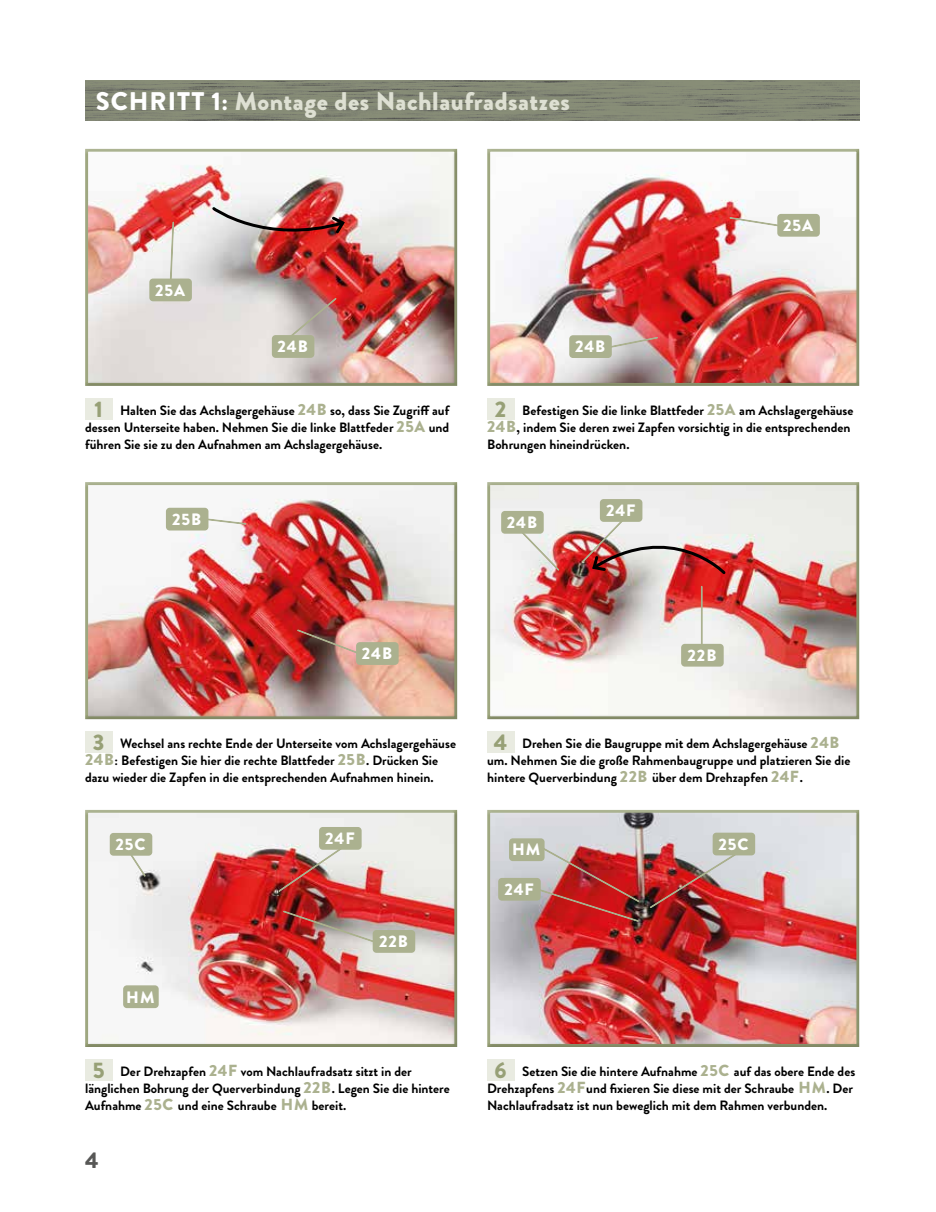
<style>
.page{position:relative;width:936px;height:1212px;background:#fff}
.page>*{position:absolute;margin:0;border:0;box-sizing:border-box;transform-origin:0 0}
.t1{font:900 25.5px "Brandon Grotesque";letter-spacing:.02em;color:#dee0d3}
.t2{font:900 22.5px "Brandon Grotesque";color:#575756}
.t3{font:900 16.5px "Brandon Grotesque";letter-spacing:.055em;color:#fff}
.t4{font:700 13.5px/17px "Brandon Grotesque";color:#000}
.s1{color:#fff}
.s2{font-weight:900;font-size:22.5px;color:#97a076}
.s3{font-weight:900;font-size:16.05px;color:#abb18f}
</style>
<div class="page">
<img style="left:85px;top:81px;width:774px;height:39px">
<div style="left:84px;top:148px;width:375px;height:239px;background:#000;opacity:.15"></div>
<div style="left:485px;top:148px;width:377px;height:239px;background:#000;opacity:.15"></div>
<div style="left:85px;top:398px;width:27px;height:21px;background:#e9ebe1"></div>
<div style="left:487px;top:398px;width:27px;height:21px;background:#e9ebe1"></div>
<svg style="left:168px;top:218px;width:7px;height:61px"></svg>
<div style="left:150px;top:279px;width:41px;height:22px;background:#abb18f;border-radius:3px"></div>
<div style="left:149px;top:279px;width:43px;height:22px;border:2px solid #abb18f;border-radius:3px"></div>
<svg style="left:280px;top:296px;width:59px;height:50px"></svg>
<div style="left:272px;top:336px;width:41px;height:21px;background:#abb18f;border-radius:3px"></div>
<div style="left:272px;top:335px;width:42px;height:23px;border:2px solid #abb18f;border-radius:3px"></div>
<div style="left:84px;top:481px;width:375px;height:239px;background:#000;opacity:.15"></div>
<div style="left:485px;top:481px;width:377px;height:239px;background:#000;opacity:.15"></div>
<div style="left:85px;top:731px;width:27px;height:22px;background:#e9ebe1"></div>
<div style="left:487px;top:731px;width:27px;height:22px;background:#e9ebe1"></div>
<div style="left:84px;top:809px;width:375px;height:239px;background:#000;opacity:.15"></div>
<div style="left:485px;top:809px;width:377px;height:239px;background:#000;opacity:.15"></div>
<div style="left:85px;top:1059px;width:27px;height:21px;background:#e9ebe1"></div>
<div style="left:487px;top:1059px;width:27px;height:21px;background:#e9ebe1"></div>
<img style="left:211px;top:206px;width:136px;height:39px">
<svg style="left:516px;top:525px;width:47px;height:49px"></svg>
<div style="left:502px;top:512px;width:41px;height:21px;background:#abb18f;border-radius:3px"></div>
<div style="left:501px;top:511px;width:42px;height:23px;border:2px solid #abb18f;border-radius:3px"></div>
<svg style="left:726px;top:215px;width:51px;height:15px"></svg>
<div style="left:778px;top:215px;width:41px;height:21px;background:#abb18f;border-radius:3px"></div>
<div style="left:777px;top:214px;width:42px;height:23px;border:2px solid #abb18f;border-radius:3px"></div>
<svg style="left:611px;top:336px;width:48px;height:18px"></svg>
<div style="left:570px;top:336px;width:41px;height:21px;background:#abb18f;border-radius:3px"></div>
<div style="left:569px;top:335px;width:42px;height:23px;border:2px solid #abb18f;border-radius:3px"></div>
<svg style="left:208px;top:515px;width:40px;height:12px"></svg>
<div style="left:167px;top:508px;width:41px;height:22px;background:#abb18f;border-radius:3px"></div>
<div style="left:166px;top:508px;width:42px;height:22px;border:2px solid #abb18f;border-radius:3px"></div>
<svg style="left:294px;top:627px;width:70px;height:31px"></svg>
<div style="left:357px;top:643px;width:41px;height:21px;background:#abb18f;border-radius:3px"></div>
<div style="left:356px;top:642px;width:42px;height:23px;border:2px solid #abb18f;border-radius:3px"></div>
<div style="left:600px;top:500px;width:41px;height:21px;background:#abb18f;border-radius:3px"></div>
<div style="left:600px;top:499px;width:42px;height:23px;border:2px solid #abb18f;border-radius:3px"></div>
<img style="left:579px;top:517px;width:148px;height:59px">
<hr style="left:700px;top:584px;width:4px;height:74px;background:#000;opacity:.3">
<div style="left:681px;top:644px;width:42px;height:22px;background:#abb18f;border-radius:3px"></div>
<div style="left:681px;top:644px;width:42px;height:23px;border:2px solid #abb18f;border-radius:3px"></div>
<img style="left:275px;top:843px;width:73px;height:52px">
<div style="left:320px;top:828px;width:41px;height:21px;background:#abb18f;border-radius:3px"></div>
<div style="left:319px;top:827px;width:42px;height:23px;border:2px solid #abb18f;border-radius:3px"></div>
<img style="left:281px;top:908px;width:100px;height:37px">
<div style="left:373px;top:931px;width:41px;height:21px;background:#abb18f;border-radius:3px"></div>
<div style="left:372px;top:930px;width:43px;height:23px;border:2px solid #abb18f;border-radius:3px"></div>
<svg style="left:125px;top:856px;width:24px;height:24px"></svg>
<div style="left:110px;top:834px;width:41px;height:21px;background:#abb18f;border-radius:3px"></div>
<div style="left:110px;top:833px;width:42px;height:23px;border:2px solid #abb18f;border-radius:3px"></div>
<div style="left:124px;top:986px;width:34px;height:21px;background:#abb18f;border-radius:3px"></div>
<div style="left:123px;top:985px;width:36px;height:23px;border:2px solid #abb18f;border-radius:3px"></div>
<div style="left:713px;top:833px;width:41px;height:22px;background:#abb18f;border-radius:3px"></div>
<div style="left:712px;top:833px;width:43px;height:22px;border:2px solid #abb18f;border-radius:3px"></div>
<div style="left:499px;top:879px;width:41px;height:21px;background:#abb18f;border-radius:3px"></div>
<div style="left:498px;top:878px;width:42px;height:23px;border:2px solid #abb18f;border-radius:3px"></div>
<img style="left:520px;top:842px;width:217px;height:82px">
<div style="left:509px;top:839px;width:35px;height:21px;background:#abb18f;border-radius:3px"></div>
<div style="left:509px;top:838px;width:35px;height:23px;border:2px solid #abb18f;border-radius:3px"></div>
<h1 class="t1" style="left:96px;top:83px;width:476px"><span class="s1">SCHRITT 1:</span> Montage des Nachlaufradsatzes</h1>
<p class="t3" style="left:155px;top:278px;width:31px">25A</p>
<p class="t3" style="left:277px;top:335px;width:32px">24B</p>
<p class="t3" style="left:575px;top:335px;width:32px">24B</p>
<p class="t3" style="left:783px;top:214px;width:31px">25A</p>
<p class="t4" style="left:85px;top:402px;width:366px;text-align:justify;text-indent:9px"><span class="s2">1</span> Halten Sie das Achslagergehäuse <span class="s3">24B</span> so, dass Sie Zugriff auf dessen Unterseite haben. Nehmen Sie die linke Blattfeder <span class="s3">25A</span> und führen Sie sie zu den Aufnahmen am Achslagergehäuse.</p>
<p class="t4" style="left:487px;top:402px;width:368px;text-indent:8px"><span class="s2">2</span> Befestigen Sie die linke Blattfeder <span class="s3">25A</span> am Achslagergehäuse<br><span class="s3">24B</span>, indem Sie deren zwei Zapfen vorsichtig in die entsprechenden<br>Bohrungen hineindrücken.</p>
<p class="t3" style="left:172px;top:507px;width:31px">25B</p>
<p class="t3" style="left:362px;top:642px;width:32px">24B</p>
<p class="t3" style="left:507px;top:511px;width:32px">24B</p>
<p class="t3" style="left:606px;top:499px;width:31px">24F</p>
<p class="t3" style="left:687px;top:644px;width:30px">22B</p>
<p class="t4" style="left:85px;top:735px;width:372px;text-indent:8px"><span class="s2">3</span> Wechsel ans rechte Ende der Unterseite vom Achslagergehäuse<br><span class="s3">24B</span>: Befestigen Sie hier die rechte Blattfeder <span class="s3">25B</span>. Drücken Sie dazu wieder die Zapfen in die entsprechenden Aufnahmen hinein.</p>
<p class="t4" style="left:487px;top:735px;width:365px;text-indent:7px"><span class="s2">4</span> Drehen Sie die Baugruppe mit dem Achslagergehäuse <span class="s3">24B </span>um. Nehmen Sie die große Rahmenbaugruppe und platzieren Sie die hintere Querverbindung <span class="s3">22B</span> über dem Drehzapfen <span class="s3">24F</span>.</p>
<p class="t3" style="left:116px;top:833px;width:32px">25C</p>
<p class="t3" style="left:126px;top:985px;width:30px">HM</p>
<p class="t3" style="left:325px;top:827px;width:31px">24F</p>
<p class="t3" style="left:379px;top:930px;width:30px">22B</p>
<p class="t3" style="left:512px;top:838px;width:30px">HM</p>
<p class="t3" style="left:504px;top:878px;width:31px">24F</p>
<p class="t3" style="left:718px;top:832px;width:32px">25C</p>
<p class="t4" style="left:85px;top:1063px;width:366px;text-indent:8px"><span class="s2">5</span> Der Drehzapfen <span class="s3">24F</span> vom Nachlaufradsatz sitzt in der länglichen Bohrung der Querverbindung <span class="s3">22B</span>. Legen Sie die hintere<br>Aufnahme <span class="s3">25C</span> und eine Schraube <span class="s3">HM</span> bereit.</p>
<p class="t4" style="left:487px;top:1063px;width:369px;text-indent:7px"><span class="s2">6</span> Setzen Sie die hintere Aufnahme <span class="s3">25C</span> auf das obere Ende des<br>Drehzapfens <span class="s3">24F</span>und fixieren Sie diese mit der Schraube <span class="s3">HM</span>. Der<br>Nachlaufradsatz ist nun beweglich mit dem Rahmen verbunden.</p>
<h2 class="t2" style="left:85px;top:1144px;width:15px">4</h2>
</div>
